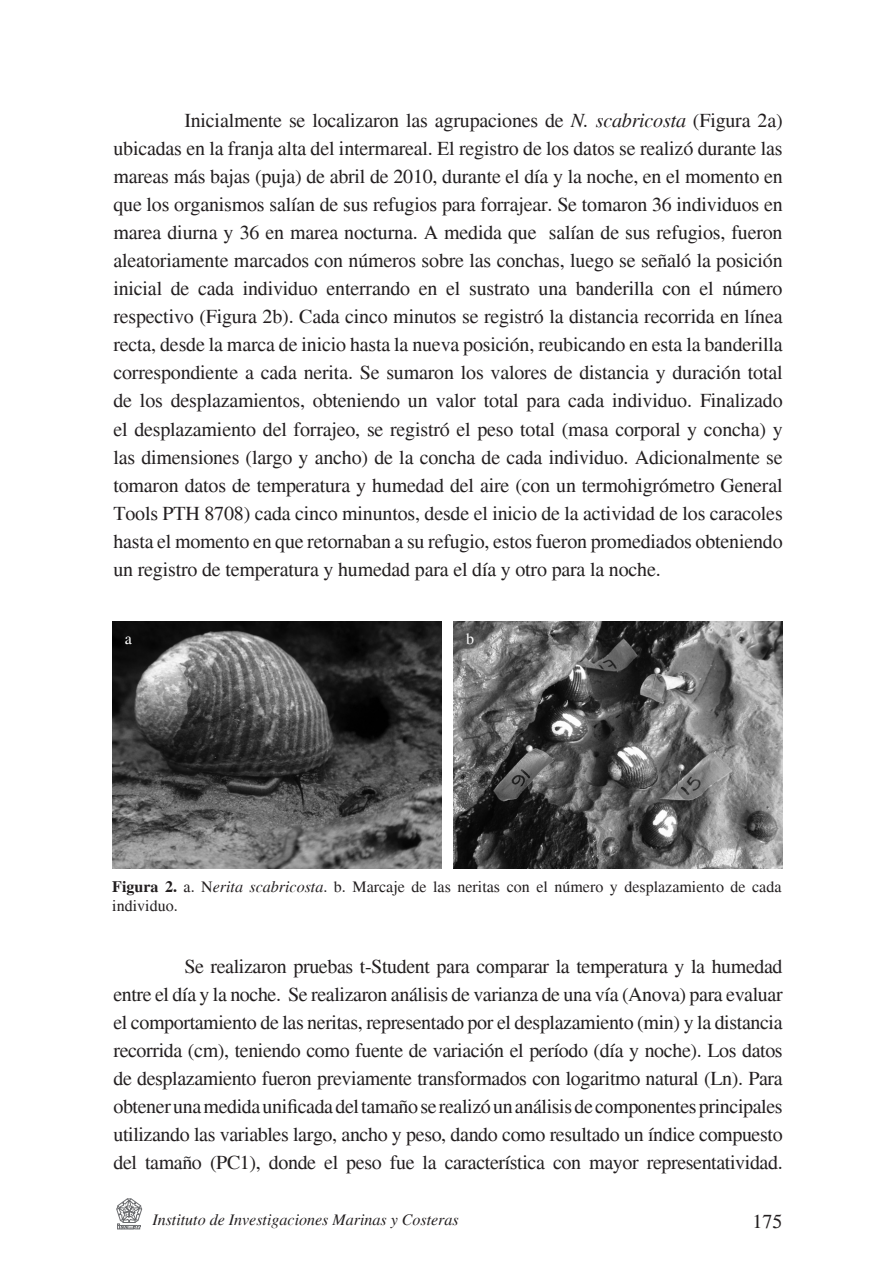
<style>
.page{position:relative;width:896px;height:1282px;background:#fff}
.page>*{position:absolute;margin:0;border:0;box-sizing:border-box;transform-origin:0 0}
.t1{font:20px/28px "Times";letter-spacing:-.01em;color:#231f20;text-align:justify}
.t2{font:16px/19.2px "Times";color:#231f20}
.t3{font:italic 16px "Times";color:#231f20}
.t4{font:16px "Times";color:#fff}
.s1{font-style:italic}
.s2{font-weight:700}
</style>
<div class="page">
<svg style="left:116px;top:1198px;width:26px;height:31px"></svg>
<img style="left:112px;top:621px;width:329px;height:247px">
<img style="left:454px;top:621px;width:328px;height:247px">
<p class="t1" style="left:113px;top:107px;width:671px;text-indent:71px">Inicialmente se localizaron las agrupaciones de <span class="s1">N. scabricosta</span> (Figura 2a) ubicadas en la franja alta del intermareal. El registro de los datos se realizó durante las mareas más bajas (puja) de abril de 2010, durante el día y la noche, en el momento en que los organismos salían de sus refugios para forrajear. Se tomaron 36 individuos en marea diurna y 36 en marea nocturna. A medida que salían de sus refugios, fueron aleatoriamente marcados con números sobre las conchas, luego se señaló la posición inicial de cada individuo enterrando en el sustrato una banderilla con el número respectivo (Figura 2b). Cada cinco minutos se registró la distancia recorrida en línea recta, desde la marca de inicio hasta la nueva posición, reubicando en esta la banderilla correspondiente a cada nerita. Se sumaron los valores de distancia y duración total de los desplazamientos, obteniendo un valor total para cada individuo. Finalizado el desplazamiento del forrajeo, se registró el peso total (masa corporal y concha) y las dimensiones (largo y ancho) de la concha de cada individuo. Adicionalmente se tomaron datos de temperatura y humedad del aire (con un termohigrómetro General Tools PTH 8708) cada cinco minuntos, desde el inicio de la actividad de los caracoles hasta el momento en que retornaban a su refugio, estos fueron promediados obteniendo un registro de temperatura y humedad para el día y otro para la noche.</p>
<p class="t4" style="left:125px;top:629px;width:9px">a</p>
<p class="t4" style="left:466px;top:629px;width:9px">b</p>
<p class="t2" style="left:112px;top:876px;width:670px"><span class="s2">Figura 2.</span> a. N<span class="s1">erita scabricosta</span>. b. Marcaje de las neritas con el número y desplazamiento de cada individuo.</p>
<p class="t1" style="left:113px;top:952px;width:671px;text-indent:71px">Se realizaron pruebas t-Student para comparar la temperatura y la humedad entre el día y la noche. Se realizaron análisis de varianza de una vía (Anova) para evaluar el comportamiento de las neritas, representado por el desplazamiento (min) y la distancia recorrida (cm), teniendo como fuente de variación el período (día y noche). Los datos de desplazamiento fueron previamente transformados con logaritmo natural (Ln). Para obtener una medida unificada del tamaño se realizó un análisis de componentes principales utilizando las variables largo, ancho y peso, dando como resultado un índice compuesto del tamaño (PC1), donde el peso fue la característica con mayor representatividad.</p>
<p class="t3" style="left:152px;top:1210px;width:308px">Instituto de Investigaciones Marinas y Costeras</p>
<p class="t1" style="left:752px;top:1207px;width:31px">175</p>
</div>
